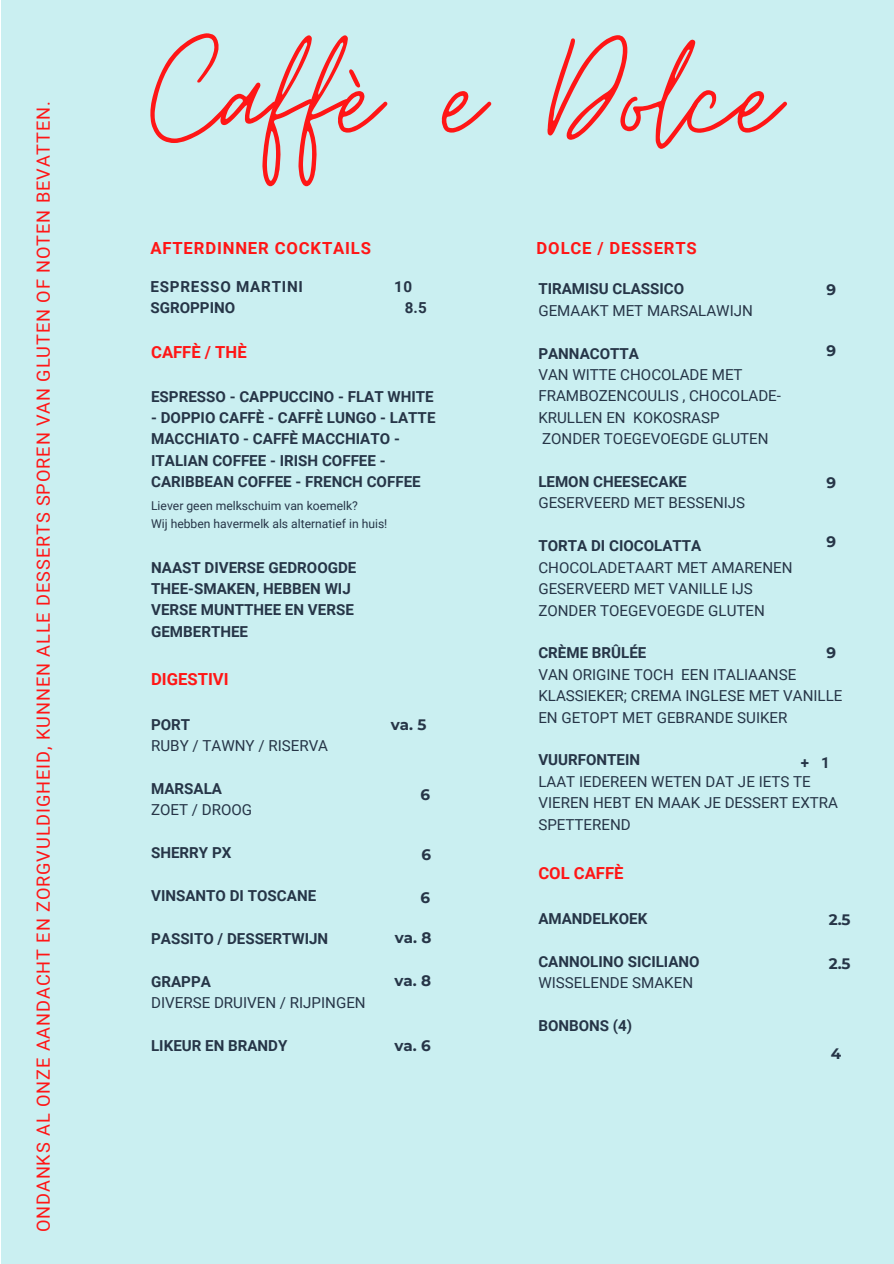
<style>
.page{position:relative;width:894px;height:1264px;background:#fff}
.page>*{position:absolute;margin:0;border:0;box-sizing:border-box;transform-origin:0 0}
.t1{font:170.7px "Moon Time";color:#ff1616}
.t2{font:18.15px "Roboto";letter-spacing:.05em;color:#ff1616}
.t3{font:700 16.65px "Roboto";letter-spacing:.05em;color:#ff1616}
.t4{font:700 16.65px "Roboto";color:#ff1616}
.t5{font:15.15px/21.5px "Roboto";color:#263547}
.t6{font:700 15.15px/21.5px "Roboto";color:#263547}
.t7{font:700 15.15px "Montserrat";color:#263547}
.t8{font:700 15.15px "Roboto";letter-spacing:.05em;color:#263547}
.t9{font:12.15px/18px "Roboto";color:#263547}
</style>
<div class="page">
<div style="left:1px;top:0;width:892px;height:1263px;background:#caeff1"></div>
<p class="t2" style="left:33px;top:1232px;width:1132px;rotate:-90deg">ONDANKS AL ONZE AANDACHT EN ZORGVULDIGHEID, KUNNEN ALLE DESSERTS SPOREN VAN GLUTEN OF NOTEN BEVATTEN.</p>
<h1 class="t1" style="left:150px;top:-5px;width:629px">Caffè e Dolce</h1>
<p class="t3" style="left:150px;top:238px;width:222px">AFTERDINNER COCKTAILS</p>
<p class="t3" style="left:536px;top:238px;width:162px">DOLCE / DESSERTS</p>
<p class="t8" style="left:150px;top:278px;width:154px">ESPRESSO MARTINI</p>
<p class="t6" style="left:394px;top:276px;width:20px">10</p>
<p class="t6" style="left:150px;top:297px;width:86px">SGROPPINO</p>
<p class="t6" style="left:405px;top:297px;width:23px">8.5</p>
<p class="t6" style="left:538px;top:278px;width:147px">TIRAMISU CLASSICO</p>
<p class="t5" style="left:538px;top:300px;width:216px">GEMAAKT MET MARSALAWIJN</p>
<p class="t6" style="left:538px;top:343px;width:102px">PANNACOTTA</p>
<p class="t5" style="left:538px;top:364px;width:244px">VAN WITTE CHOCOLADE MET<br>FRAMBOZENCOULIS , CHOCOLADE-<br>KRULLEN EN KOKOSRASP<br>ZONDER TOEGEVOEGDE GLUTEN</p>
<p class="t6" style="left:538px;top:471px;width:150px">LEMON CHEESECAKE</p>
<p class="t5" style="left:538px;top:492px;width:208px">GESERVEERD MET BESSENIJS</p>
<p class="t6" style="left:538px;top:535px;width:164px">TORTA DI CIOCOLATTA</p>
<p class="t5" style="left:538px;top:557px;width:255px">CHOCOLADETAART MET AMARENEN<br>GESERVEERD MET VANILLE IJS<br>ZONDER TOEGEVOEGDE GLUTEN</p>
<p class="t6" style="left:538px;top:642px;width:109px">CRÈME BRÛLÉE</p>
<p class="t5" style="left:538px;top:663px;width:305px">VAN ORIGINE TOCH EEN ITALIAANSE<br>KLASSIEKER; CREMA INGLESE MET VANILLE<br>EN GETOPT MET GEBRANDE SUIKER</p>
<p class="t6" style="left:538px;top:749px;width:103px">VUURFONTEIN</p>
<p class="t5" style="left:538px;top:770px;width:301px">LAAT IEDEREEN WETEN DAT JE IETS TE<br>VIEREN HEBT EN MAAK JE DESSERT EXTRA<br>SPETTEREND</p>
<p class="t7" style="left:826px;top:280px;width:11px">9</p>
<p class="t4" style="left:151px;top:343px;width:97px">CAFFÈ / THÈ</p>
<p class="t7" style="left:826px;top:341px;width:11px">9</p>
<p class="t6" style="left:151px;top:386px;width:284px">ESPRESSO - CAPPUCCINO - FLAT WHITE</p>
<p class="t6" style="left:151px;top:407px;width:286px">- DOPPIO CAFFÈ - CAFFÈ LUNGO - LATTE<br>MACCHIATO - CAFFÈ MACCHIATO -<br>ITALIAN COFFEE - IRISH COFFEE -<br>CARIBBEAN COFFEE - FRENCH COFFEE</p>
<p class="t7" style="left:826px;top:473px;width:11px">9</p>
<p class="t9" style="left:151px;top:496px;width:238px">Liever geen melkschuim van koemelk?<br>Wij hebben havermelk als alternatief in huis!</p>
<p class="t7" style="left:826px;top:532px;width:11px">9</p>
<p class="t6" style="left:151px;top:556px;width:207px">NAAST DIVERSE GEDROOGDE<br>THEE-SMAKEN, HEBBEN WIJ<br>VERSE MUNTTHEE EN VERSE<br>GEMBERTHEE</p>
<p class="t7" style="left:826px;top:643px;width:11px">9</p>
<p class="t4" style="left:151px;top:669px;width:79px">DIGESTIVI</p>
<p class="t6" style="left:151px;top:713px;width:41px">PORT</p>
<p class="t5" style="left:151px;top:735px;width:178px">RUBY / TAWNY / RISERVA</p>
<p class="t6" style="left:151px;top:778px;width:72px">MARSALA</p>
<p class="t5" style="left:151px;top:799px;width:103px">ZOET / DROOG</p>
<p class="t6" style="left:151px;top:842px;width:82px">SHERRY PX</p>
<p class="t6" style="left:151px;top:885px;width:166px">VINSANTO DI TOSCANE</p>
<p class="t6" style="left:151px;top:927px;width:178px">PASSITO / DESSERTWIJN</p>
<p class="t6" style="left:151px;top:970px;width:61px">GRAPPA</p>
<p class="t5" style="left:151px;top:992px;width:216px">DIVERSE DRUIVEN / RIJPINGEN</p>
<p class="t6" style="left:151px;top:1034px;width:138px">LIKEUR EN BRANDY</p>
<p class="t7" style="left:390px;top:715px;width:37px">va. 5</p>
<p class="t6" style="left:800px;top:752px;width:31px">+ 1</p>
<p class="t7" style="left:420px;top:785px;width:11px">6</p>
<p class="t7" style="left:421px;top:845px;width:11px">6</p>
<p class="t4" style="left:538px;top:864px;width:87px">COL CAFFÈ</p>
<p class="t6" style="left:538px;top:908px;width:110px">AMANDELKOEK</p>
<p class="t6" style="left:538px;top:951px;width:163px">CANNOLINO SICILIANO</p>
<p class="t5" style="left:538px;top:972px;width:156px">WISSELENDE SMAKEN</p>
<p class="t6" style="left:538px;top:1015px;width:95px">BONBONS (4)</p>
<p class="t7" style="left:420px;top:888px;width:11px">6</p>
<p class="t7" style="left:394px;top:928px;width:38px">va. 8</p>
<p class="t7" style="left:394px;top:971px;width:38px">va. 8</p>
<p class="t7" style="left:828px;top:910px;width:23px">2.5</p>
<p class="t7" style="left:828px;top:953px;width:23px">2.5</p>
<p class="t7" style="left:394px;top:1035px;width:38px">va. 6</p>
<p class="t7" style="left:830px;top:1044px;width:12px">4</p>
</div>
